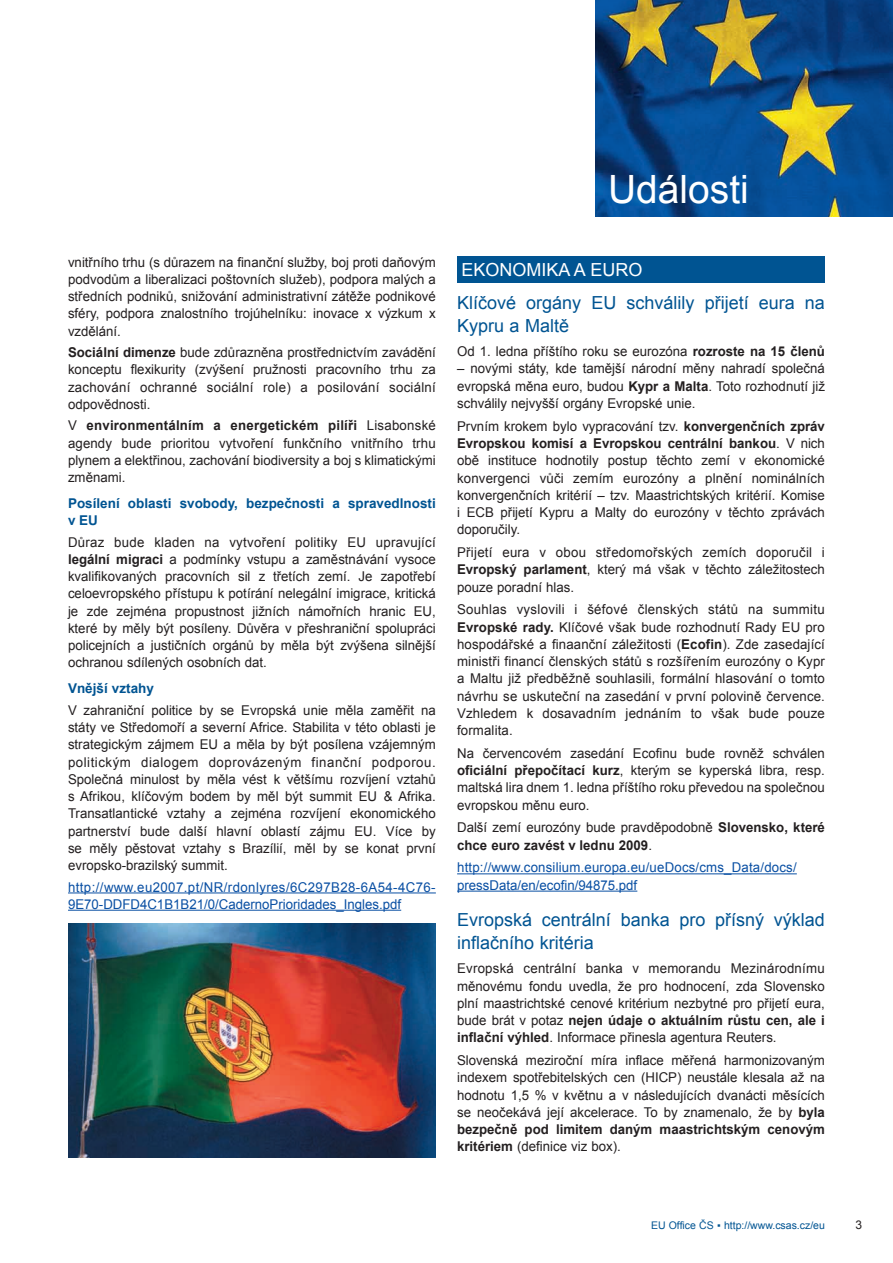
<style>
.page{position:relative;width:893px;height:1263px;background:#fff}
.page>*{position:absolute;margin:0;border:0;box-sizing:border-box;transform-origin:0 0}
.t1{font:39px "Arial";color:#fff}
.t2{font:18px/22.5px "Arial";color:#005492}
.t3{font:18px "Arial";color:#fff}
.t4{font:13.5px/17.2px "Arial";color:#231f20;text-align:justify}
.t5{font:13.5px/17.2px "Arial";letter-spacing:.015em;color:#094fa3}
.t6{font:700 13.5px/17.2px "Arial";color:#231f20}
.t7{font:700 13.5px/17.2px "Arial";color:#005492}
.t8{font:12px "Arial";color:#231f20}
.t9{font:10.5px "Arial";color:#005492}
.s1{font-weight:700}
.s2{font-weight:400}
</style>
<div class="page">
<hr style="left:68px;top:892px;width:368px;height:1px;background:#094fa3">
<hr style="left:68px;top:910px;width:333px;height:1px;background:#094fa3">
<hr style="left:457px;top:873px;width:340px;height:1px;background:#094fa3">
<hr style="left:457px;top:891px;width:180px;height:1px;background:#094fa3">
<img style="left:595px;top:0;width:298px;height:217px">
<img style="left:68px;top:924px;width:367px;height:234px">
<div style="left:457px;top:257px;width:368px;height:26px;background:#005492"></div>
<h1 class="t1" style="left:608px;top:163px;width:142px">Události</h1>
<p class="t4" style="left:68px;top:253px;width:369px">vnitřního trhu (s důrazem na finanční služby, boj proti daňovým podvodům a liberalizaci poštovních služeb), podpora malých a středních podniků, snižování administrativní zátěže podnikové sféry, podpora znalostního trojúhelníku: inovace x výzkum x vzdělání.</p>
<p class="t4" style="left:68px;top:344px;width:369px"><span class="s1">Sociální dimenze</span> bude zdůrazněna prostřednictvím zavádění konceptu flexikurity (zvýšení pružnosti pracovního trhu za zachování ochranné sociální role) a posilování sociální odpovědnosti.</p>
<p class="t4" style="left:68px;top:417px;width:369px">V <span class="s1">environmentálním a energetickém pilíři</span> Lisabonské agendy bude prioritou vytvoření funkčního vnitřního trhu plynem a elektřinou, zachování biodiversity a boj s klimatickými změnami.</p>
<p class="t7" style="left:68px;top:495px;width:369px">Posílení oblasti svobody, bezpečnosti a spravedlnosti v EU</p>
<p class="t4" style="left:68px;top:533px;width:369px">Důraz bude kladen na vytvoření politiky EU upravující <span class="s1">legální migraci</span> a podmínky vstupu a zaměstnávání vysoce kvalifikovaných pracovních sil z třetích zemí. Je zapotřebí celoevropského přístupu k potírání nelegální imigrace, kritická je zde zejména propustnost jižních námořních hranic EU, které by měly být posíleny. Důvěra v přeshraniční spolupráci policejních a justičních orgánů by měla být zvýšena silnější ochranou sdílených osobních dat.</p>
<p class="t7" style="left:68px;top:680px;width:87px">Vnější vztahy</p>
<p class="t4" style="left:68px;top:701px;width:369px">V zahraniční politice by se Evropská unie měla zaměřit na státy ve Středomoří a severní Africe. Stabilita v této oblasti je strategickým zájmem EU a měla by být posílena vzájemným politickým dialogem doprovázeným finanční podporou.<br>Společná minulost by měla vést k většímu rozvíjení vztahů s Afrikou, klíčovým bodem by měl být summit EU &amp; Afrika.<br>Transatlantické vztahy a zejména rozvíjení ekonomického partnerství bude další hlavní oblastí zájmu EU. Více by se měly pěstovat vztahy s Brazílií, měl by se konat první evropsko-brazilský summit.</p>
<p class="t5" style="left:68px;top:878px;width:369px">http://www.eu2007.pt/NR/rdonlyres/6C297B28-6A54-4C76-<br>9E70-DDFD4C1B1B21/0/CadernoPrioridades_Ingles.pdf</p>
<h2 class="t3" style="left:461px;top:258px;width:183px">EKONOMIKA A EURO</h2>
<h2 class="t2" style="left:457px;top:292px;width:369px">Klíčové orgány EU schválily přijetí eura na<br>Kypru a Maltě</h2>
<p class="t4" style="left:457px;top:343px;width:369px">Od 1. ledna příštího roku se eurozóna <span class="s1">rozroste na 15 členů</span></p>
<p class="t4" style="left:457px;top:360px;width:369px">– novými státy, kde tamější národní měny nahradí společná evropská měna euro, budou <span class="s1">Kypr a Malta</span>. Toto rozhodnutí již schválily nejvyšší orgány Evropské unie.</p>
<p class="t4" style="left:457px;top:417px;width:369px">Prvním krokem bylo vypracování tzv. <span class="s1">konvergenčních zpráv Evropskou komisí a Evropskou centrální bankou</span>. V nich obě instituce hodnotily postup těchto zemí v ekonomické konvergenci vůči zemím eurozóny a plnění nominálních konvergenčních kritérií – tzv. Maastrichtských kritérií. Komise i ECB přijetí Kypru a Malty do eurozóny v těchto zprávách doporučily.</p>
<p class="t4" style="left:457px;top:544px;width:369px">Přijetí eura v obou středomořských zemích doporučil i <span class="s1">Evropský parlament</span>, který má však v těchto záležitostech pouze poradní hlas.</p>
<p class="t4" style="left:457px;top:601px;width:369px">Souhlas vyslovili i šéfové členských států na summitu <span class="s1">Evropské rady.</span> Klíčové však bude rozhodnutí Rady EU pro hospodářské a finaanční záležitosti (<span class="s1">Ecofin</span>). Zde zasedající ministři financí členských států s rozšířením eurozóny o Kypr a Maltu již předběžně souhlasili, formální hlasování o tomto návrhu se uskuteční na zasedání v první polovině července.<br>Vzhledem k dosavadním jednáním to však bude pouze formalita.</p>
<p class="t4" style="left:457px;top:745px;width:369px">Na červencovém zasedání Ecofinu bude rovněž schválen <span class="s1">oficiální přepočítací kurz</span>, kterým se kyperská libra, resp. maltská lira dnem 1. ledna příštího roku převedou na společnou evropskou měnu euro.</p>
<p class="t6" style="left:457px;top:819px;width:369px"><span class="s2">Další zemí eurozóny bude pravděpodobně</span> Slovensko, které chce euro zavést v lednu 2009<span class="s2">.</span></p>
<p class="t5" style="left:457px;top:859px;width:341px">http://www.consilium.europa.eu/ueDocs/cms_Data/docs/ pressData/en/ecofin/94875.pdf</p>
<h2 class="t2" style="left:457px;top:909px;width:369px">Evropská centrální banka pro přísný výklad inflačního kritéria</h2>
<p class="t4" style="left:457px;top:960px;width:369px">Evropská centrální banka v memorandu Mezinárodnímu měnovému fondu uvedla, že pro hodnocení, zda Slovensko plní maastrichtské cenové kritérium nezbytné pro přijetí eura, bude brát v potaz <span class="s1">nejen údaje o aktuálním růstu cen, ale i inflační výhled</span>. Informace přinesla agentura Reuters.</p>
<p class="t4" style="left:457px;top:1052px;width:369px">Slovenská meziroční míra inflace měřená harmonizovaným indexem spotřebitelských cen (HICP) neustále klesala až na hodnotu 1,5 % v květnu a v následujících dvanácti měsících se neočekává její akcelerace. To by znamenalo, že by <span class="s1">byla bezpečně pod limitem daným maastrichtským cenovým kritériem</span> (definice viz box).</p>
<p class="t9" style="left:651px;top:1218px;width:175px">EU Office ČS ▪ http://www.csas.cz/eu</p>
<p class="t8" style="left:856px;top:1217px;width:8px">3</p>
</div>
